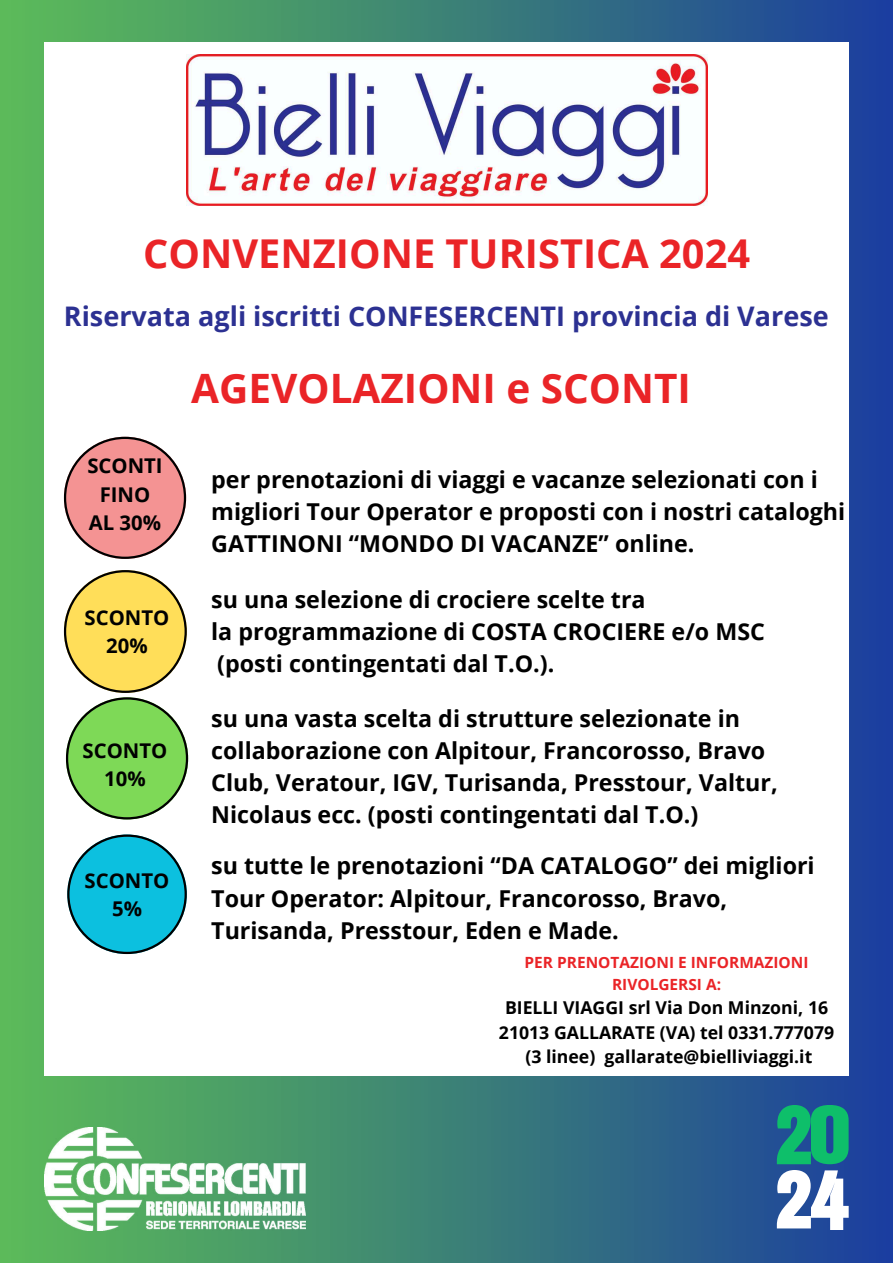
<style>
.page{position:relative;width:893px;height:1263px;background:#fff}
.page>*{position:absolute;margin:0;border:0;box-sizing:border-box;transform-origin:0 0}
.t1{font:700 40.5px "Open Sans";color:#ea2427}
.t2{font:700 39.75px "Open Sans";color:#ea2427}
.t3{font:700 27px "Open Sans";color:#2c3192}
.t4{font:700 23.25px/32.1px "Open Sans";color:#000}
.t5{font:700 20.33px/28.1px "Open Sans";color:#010101;text-align:center}
.t6{font:700 17.7px/24.8px "Open Sans";color:#000;text-align:center}
.t7{font:700 15.45px/21.4px "Open Sans";color:#ea2427;text-align:center}
</style>
<div class="page">
<div style="left:0;top:0;width:893px;height:1263px;background:linear-gradient(to right,#5fc058,#1e439d)"></div>
<div style="left:45px;top:43px;width:803px;height:1032px;background:#fff"></div>
<svg style="left:777px;top:1105px;width:71px;height:59px;background:#12a175"></svg>
<svg style="left:777px;top:1170px;width:71px;height:60px"></svg>
<img style="left:45px;top:1127px;width:261px;height:103px">
<img style="left:186px;top:55px;width:521px;height:150px">
<svg style="left:64px;top:437px;width:122px;height:122px"></svg>
<svg style="left:67px;top:834px;width:120px;height:120px"></svg>
<svg style="left:64px;top:570px;width:124px;height:249px"></svg>
<h2 class="t2" style="left:143px;top:225px;width:608px">CONVENZIONE TURISTICA 2024</h2>
<p class="t3" style="left:64px;top:297px;width:766px">Riservata agli iscritti CONFESERCENTI provincia di Varese</p>
<p class="t5" style="left:87px;top:451px;width:77px">SCONTI<br>FINO<br>AL 30%</p>
<p class="t5" style="left:85px;top:603px;width:86px">SCONTO<br>20%</p>
<p class="t5" style="left:83px;top:735px;width:86px">SCONTO<br>10%</p>
<p class="t5" style="left:85px;top:866px;width:86px">SCONTO<br>5%</p>
<h1 class="t1" style="left:191px;top:360px;width:501px">AGEVOLAZIONI e SCONTI</h1>
<p class="t4" style="left:211px;top:463px;width:635px">per prenotazioni di viaggi e vacanze selezionati con i migliori Tour Operator e proposti con i nostri cataloghi<br>GATTINONI “MONDO DI VACANZE” online.</p>
<p class="t4" style="left:211px;top:582px;width:555px">su una selezione di crociere scelte tra<br>la programmazione di COSTA CROCIERE e/o MSC (posti contingentati dal T.O.).</p>
<p class="t4" style="left:211px;top:702px;width:568px">su una vasta scelta di strutture selezionate in collaborazione con Alpitour, Francorosso, Bravo Club, Veratour, IGV, Turisanda, Presstour, Valtur, Nicolaus ecc. (posti contingentati dal T.O.)</p>
<p class="t4" style="left:211px;top:849px;width:605px">su tutte le prenotazioni “DA CATALOGO” dei migliori<br>Tour Operator: Alpitour, Francorosso, Bravo,<br>Turisanda, Presstour, Eden e Made.</p>
<p class="t7" style="left:524px;top:951px;width:285px">PER PRENOTAZIONI E INFORMAZIONI<br>RIVOLGERSI A:</p>
<p class="t6" style="left:499px;top:994px;width:337px">BIELLI VIAGGI srl Via Don Minzoni, 16<br>21013 GALLARATE (VA) tel 0331.777079 (3 linee) gallarate@bielliviaggi.it</p>
</div>
